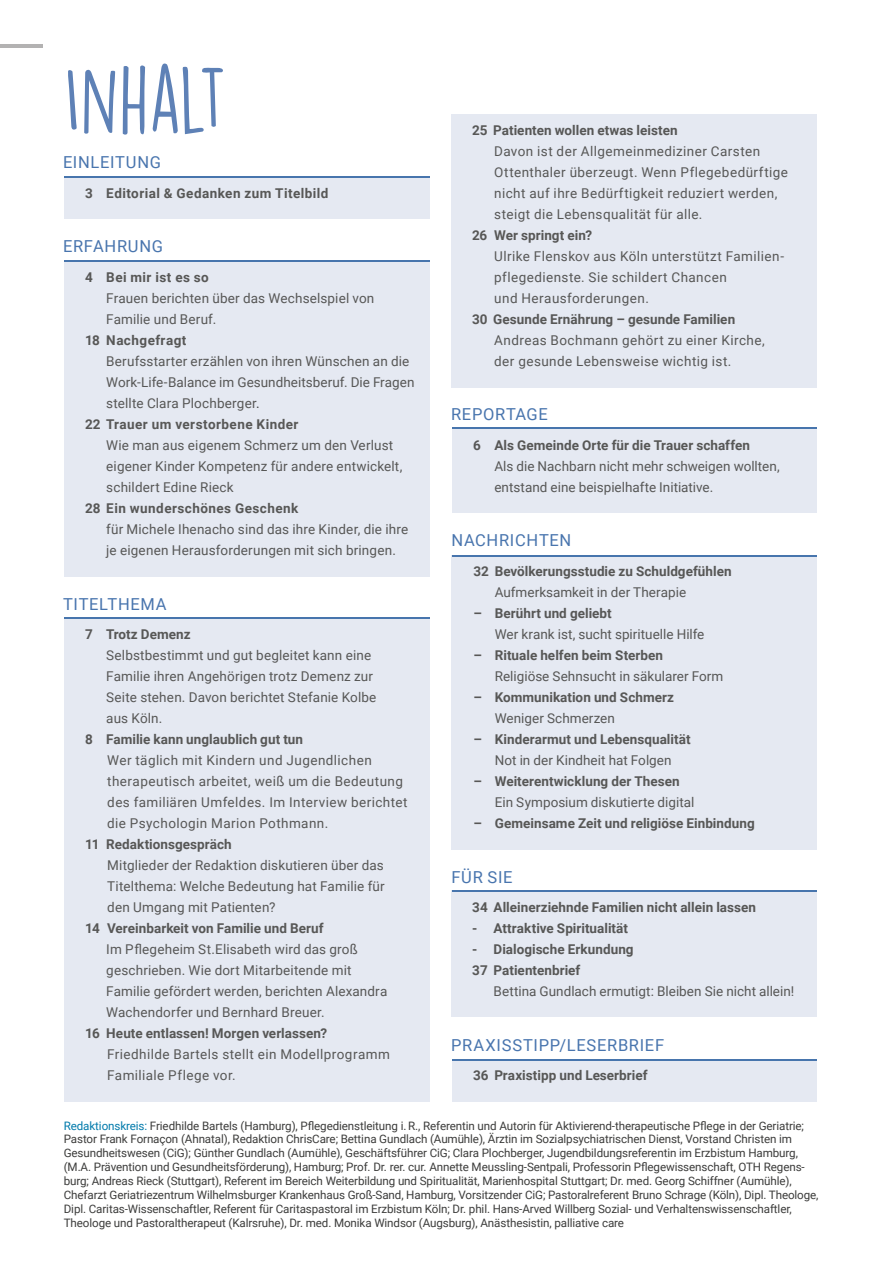
<style>
.page{position:relative;width:893px;height:1263px;background:#fff}
.page>*{position:absolute;margin:0;border:0;box-sizing:border-box;transform-origin:0 0}
.t1{font:84px "DK Lemon Yellow Sun";letter-spacing:-.01em;color:#5e81b6}
.t2{font:16.5px "Roboto";letter-spacing:.04em;color:#4975ae}
.t3{font:13.5px/21px "Roboto";letter-spacing:.015em;color:#575756}
.t4{font:700 13.5px/21px "Roboto";letter-spacing:.005em;color:#575756}
.t5{font:13.5px/21px "Roboto";letter-spacing:.035em;color:#575756}
.t6{font:700 13.5px "Roboto";letter-spacing:.035em;color:#575756}
.t7{font:700 13.5px "Roboto";letter-spacing:.03em;color:#575756}
.t8{font:11.7px/14px "Roboto";letter-spacing:-.01em;color:#3c3c3b}
.s1{color:#3c3c3b}
.s2{color:#007aab}
</style>
<div class="page">
<hr style="left:0;top:45px;width:43px;height:3px;background:#b3b2b2">
<div style="left:64px;top:178px;width:365px;height:41px;background:#e5e9f2"></div>
<hr style="left:64px;top:177px;width:365px;height:1px;background:#4775ad">
<div style="left:64px;top:261px;width:365px;height:315px;background:#e5e9f2"></div>
<hr style="left:64px;top:261px;width:365px;height:1px;background:#4775ad">
<div style="left:64px;top:619px;width:365px;height:482px;background:#e5e9f2"></div>
<hr style="left:64px;top:617px;width:365px;height:2px;background:#4775ad">
<div style="left:452px;top:1059px;width:364px;height:42px;background:#e5e9f2"></div>
<hr style="left:452px;top:1059px;width:364px;height:2px;background:#4775ad">
<div style="left:451px;top:890px;width:365px;height:127px;background:#e5e9f2"></div>
<hr style="left:452px;top:890px;width:364px;height:2px;background:#4775ad">
<div style="left:451px;top:555px;width:365px;height:294px;background:#e5e9f2"></div>
<hr style="left:452px;top:555px;width:364px;height:2px;background:#4775ad">
<div style="left:452px;top:429px;width:364px;height:84px;background:#e5e9f2"></div>
<hr style="left:452px;top:428px;width:364px;height:1px;background:#4775ad">
<div style="left:451px;top:114px;width:365px;height:273px;background:#e5e9f2"></div>
<h1 class="t1" style="left:64px;top:50px;width:165px">Inhalt</h1>
<p class="t2" style="left:63px;top:151px;width:100px">EINLEITUNG</p>
<p class="t7" style="left:85px;top:184px;width:245px">3 Editorial &amp; Gedanken zum Titelbild</p>
<p class="t2" style="left:63px;top:235px;width:102px">ERFAHRUNG</p>
<p class="t7" style="left:85px;top:268px;width:125px">4 Bei mir ist es so</p>
<p class="t3" style="left:106px;top:287px;width:270px">Frauen berichten über das Wechselspiel von<br>Familie und Beruf.</p>
<p class="t6" style="left:85px;top:331px;width:103px">18 Nachgefragt</p>
<p class="t3" style="left:106px;top:350px;width:305px">Berufsstarter erzählen von ihren Wünschen an die</p>
<p class="t3" style="left:106px;top:371px;width:310px">Work-Life-Balance im Gesundheitsberuf. Die Fragen</p>
<p class="t3" style="left:106px;top:392px;width:155px">stellte Clara Plochberger<span class="s1">.</span></p>
<p class="t6" style="left:85px;top:415px;width:215px">22 Trauer um verstorbene Kinder</p>
<p class="t3" style="left:106px;top:434px;width:298px">Wie man aus eigenem Schmerz um den Verlust eigener Kinder Kompetenz für andere entwickelt, schildert Edine Rieck</p>
<p class="t6" style="left:85px;top:499px;width:215px">28 Ein wunderschönes Geschenk</p>
<p class="t3" style="left:106px;top:518px;width:303px">für Michele Ihenacho sind das ihre Kinder, die ihre je eigenen Herausforderungen mit sich bringen.</p>
<p class="t2" style="left:63px;top:592px;width:105px">TITELTHEMA</p>
<p class="t4" style="left:85px;top:623px;width:107px">7 Trotz Demenz</p>
<p class="t3" style="left:106px;top:644px;width:272px">Selbstbestimmt und gut begleitet kann eine Familie ihren Angehörigen trotz Demenz zur Seite stehen. Davon berichtet Stefanie Kolbe aus Köln.</p>
<p class="t4" style="left:85px;top:728px;width:220px">8 Familie kann unglaublich gut tun</p>
<p class="t3" style="left:107px;top:749px;width:302px">Wer täglich mit Kindern und Jugendlichen therapeutisch arbeitet, weiß um die Bedeutung des familiären Umfeldes. Im Interview berichtet die Psychologin Marion Pothmann.</p>
<p class="t4" style="left:85px;top:833px;width:148px">11 Redaktionsgespräch</p>
<p class="t3" style="left:107px;top:854px;width:279px;text-align:justify">Mitglieder der Redaktion diskutieren über das Titelthema: Welche Bedeutung hat Familie für den Umgang mit Patienten?</p>
<p class="t4" style="left:85px;top:917px;width:240px">14 Vereinbarkeit von Familie und Beruf</p>
<p class="t3" style="left:106px;top:938px;width:283px">Im Pflegeheim St.Elisabeth wird das groß geschrieben. Wie dort Mitarbeitende mit Familie gefördert werden, berichten Alexandra Wachendorfer und Bernhard Breuer.</p>
<p class="t4" style="left:85px;top:1022px;width:244px">16 Heute entlassen! Morgen verlassen?</p>
<p class="t3" style="left:107px;top:1043px;width:284px">Friedhilde Bartels stellt ein Modellprogramm<br>Familiale Pflege vor.</p>
<p class="t4" style="left:472px;top:119px;width:207px">25 Patienten wollen etwas leisten</p>
<p class="t5" style="left:494px;top:140px;width:295px">Davon ist der Allgemeinmediziner Carsten Ottenthaler überzeugt. Wenn Pflegebedürftige nicht auf ihre Bedürftigkeit reduziert werden, steigt die Lebensqualität für alle.</p>
<p class="t4" style="left:472px;top:224px;width:122px">26 Wer springt ein?</p>
<p class="t3" style="left:494px;top:245px;width:291px">Ulrike Flenskov aus Köln unterstützt Familien&shy;pflegedienste. Sie schildert Chancen<br>und Herausforderungen.</p>
<p class="t4" style="left:472px;top:308px;width:265px">30 Gesunde Ernährung – gesunde Familien</p>
<p class="t3" style="left:494px;top:329px;width:272px">Andreas Bochmann gehört zu einer Kirche, der gesunde Lebensweise wichtig ist.</p>
<p class="t2" style="left:451px;top:403px;width:98px">REPORTAGE</p>
<p class="t4" style="left:473px;top:434px;width:278px">6 Als Gemeinde Orte für die Trauer schaffen</p>
<p class="t3" style="left:494px;top:455px;width:287px">Als die Nachbarn nicht mehr schweigen wollten, entstand eine beispielhafte Initiative.</p>
<p class="t2" style="left:451px;top:529px;width:121px">NACHRICHTEN</p>
<p class="t4" style="left:474px;top:560px;width:260px">32 Bevölkerungsstudie zu Schuldgefühlen</p>
<p class="t3" style="left:495px;top:581px;width:193px">Aufmerksamkeit in der Therapie</p>
<p class="t4" style="left:474px;top:602px;width:140px">– Berührt und geliebt</p>
<p class="t3" style="left:495px;top:623px;width:211px">Wer krank ist, sucht spirituelle Hilfe</p>
<p class="t4" style="left:474px;top:644px;width:191px">– Rituale helfen beim Sterben</p>
<p class="t3" style="left:495px;top:665px;width:230px">Religiöse Sehnsucht in säkularer Form</p>
<p class="t4" style="left:474px;top:686px;width:202px">– Kommunikation und Schmerz</p>
<p class="t3" style="left:495px;top:707px;width:122px">Weniger Schmerzen</p>
<p class="t4" style="left:474px;top:728px;width:219px">– Kinderarmut und Lebensqualität</p>
<p class="t3" style="left:495px;top:749px;width:178px">Not in der Kindheit hat Folgen</p>
<p class="t4" style="left:474px;top:770px;width:208px">– Weiterentwicklung der Thesen</p>
<p class="t3" style="left:495px;top:791px;width:201px">Ein Symposium diskutierte digital</p>
<p class="t4" style="left:474px;top:812px;width:283px">– Gemeinsame Zeit und religiöse Einbindung</p>
<p class="t2" style="left:451px;top:865px;width:63px">FÜR SIE</p>
<p class="t4" style="left:472px;top:896px;width:285px">34 Alleinerziehnde Familien nicht allein lassen</p>
<p class="t4" style="left:472px;top:917px;width:157px">- Attraktive Spiritualität</p>
<p class="t4" style="left:472px;top:938px;width:163px">- Dialogische Erkundung<br>37 Patientenbrief</p>
<p class="t3" style="left:494px;top:980px;width:302px">Bettina Gundlach ermutigt: Bleiben Sie nicht allein!</p>
<p class="t2" style="left:451px;top:1033px;width:215px">PRAXISSTIPP/LESERBRIEF</p>
<p class="t4" style="left:473px;top:1064px;width:176px">36 Praxistipp und Leserbrief</p>
<p class="t8" style="left:64px;top:1118px;width:756px"><span class="s2">Redaktionskreis:</span> Friedhilde Bartels (Hamburg), Pflegedienstleitung i. R., Referentin und Autorin für Aktivierend-therapeutische Pflege in der Geriatrie; Pastor Frank Fornaçon (Ahnatal), Redaktion ChrisCare; Bettina Gundlach (Aumühle), Ärztin im Sozialpsychiatrischen Dienst, Vorstand Christen im Gesundheitswesen (CiG); Günther Gundlach (Aumühle), Geschäftsführer CiG; Clara Plochberger, Jugendbildungsreferentin im Erzbistum Hamburg, (M.A. Prävention und Gesundheitsförderung), Hamburg; Prof. Dr. rer. cur. Annette Meussling-Sentpali, Professorin Pflegewissenschaft, OTH Regens&shy;burg; Andreas Rieck (Stuttgart), Referent im Bereich Weiterbildung und Spiritualität, Marienhospital Stuttgart; Dr. med. Georg Schiffner (Aumühle), Chefarzt Geriatriezentrum Wilhelmsburger Krankenhaus Groß-Sand, Hamburg, Vorsitzender CiG; Pastoralreferent Bruno Schrage (Köln), Dipl. Theologe, Dipl. Caritas-Wissenschaftler, Referent für Caritaspastoral im Erzbistum Köln; Dr. phil. Hans-Arved Willberg Sozial- und Verhaltenswissenschaftler, Theologe und Pastoraltherapeut (Kalrsruhe), Dr. med. Monika Windsor (Augsburg), Anästhesistin, palliative care</p>
</div>
